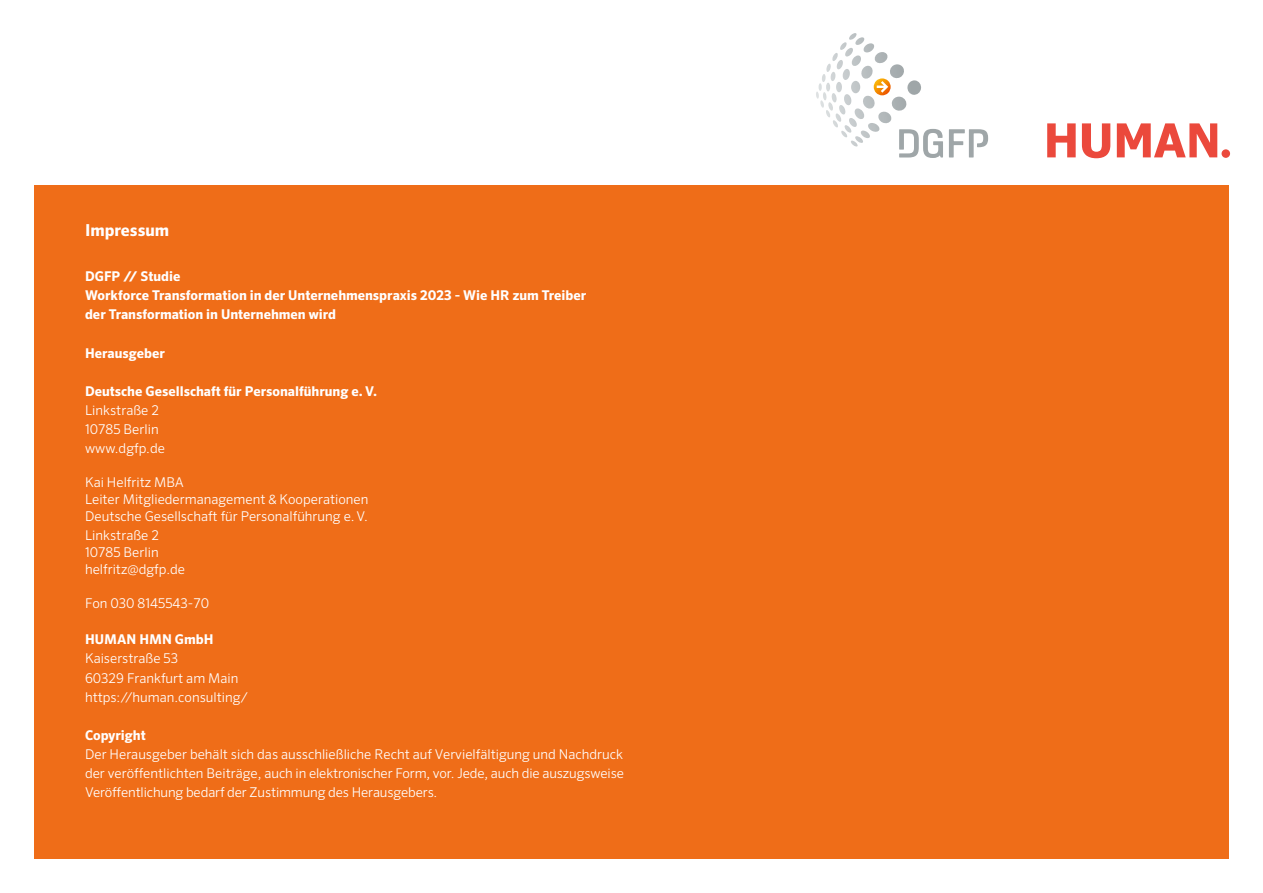
<style>
.page{position:relative;width:1263px;height:893px;background:#fff}
.page>*{position:absolute;margin:0;border:0;box-sizing:border-box;transform-origin:0 0}
.Headline_4{font:700 16.5px "Sero Pro";color:#fff}
.copy{font:300 13.5px/19.2px "Sero Pro";color:#fff}
.copy-2{font:700 13.5px/19.2px "Sero Pro";color:#fff}
</style>
<div class="page">
<div style="left:34px;top:185px;width:1195px;height:674px;background:#ef6d18"></div>
<svg style="left:816px;top:33px;width:105px;height:66px"></svg>
<svg style="left:949px;top:129px;width:39px;height:28px"></svg>
<svg style="left:899px;top:129px;width:44px;height:29px"></svg>
<div style="left:1221px;top:149px;width:9px;height:9px;background:#eb493c;border-radius:50%"></div>
<svg style="left:1047px;top:123px;width:29px;height:34px"></svg>
<svg style="left:1082px;top:123px;width:28px;height:35px"></svg>
<svg style="left:1117px;top:123px;width:100px;height:34px"></svg>
<p class="Headline_4" style="left:85px;top:220px;width:86px">Impressum</p>
<p class="copy-2" style="left:85px;top:267px;width:97px">DGFP // Studie</p>
<p class="copy-2" style="left:85px;top:286px;width:503px">Workforce Transformation in der Unternehmenspraxis 2023 - Wie HR zum Treiber der Transformation in Unternehmen wird</p>
<p class="copy-2" style="left:85px;top:343px;width:81px">Herausgeber</p>
<p class="copy-2" style="left:85px;top:382px;width:294px">Deutsche Gesellschaft für Personalführung e. V.</p>
<p class="copy" style="left:85px;top:401px;width:81px">Linkstraße 2<br>10785 Berlin www.dgfp.de</p>
<p class="copy" style="left:85px;top:473px;width:101px">Kai Helfritz MBA</p>
<p class="copy" style="left:85px;top:491px;width:285px;line-height:17px">Leiter Mitgliedermanagement &amp; Kooperationen<br>Deutsche Gesellschaft für Personalführung e.V.</p>
<p class="copy" style="left:85px;top:527px;width:102px;line-height:17px">Linkstraße 2<br>10785 Berlin helfritz@dgfp.de</p>
<p class="copy" style="left:85px;top:594px;width:126px">Fon 030 8145543-70</p>
<p class="copy-2" style="left:85px;top:630px;width:130px">HUMAN HMN GmbH</p>
<p class="copy" style="left:85px;top:649px;width:95px">Kaiserstraße 53</p>
<p class="copy" style="left:85px;top:668px;width:165px">60329 Frankfurt am Main https://human.consulting/</p>
<p class="copy-2" style="left:85px;top:726px;width:62px">Copyright</p>
<p class="copy" style="left:85px;top:744px;width:540px;text-align:justify">Der Herausgeber behält sich das ausschließliche Recht auf Vervielfältigung und Nachdruck der veröffentlichten Beiträge, auch in elektronischer Form, vor. Jede, auch die auszugsweise Veröffentlichung bedarf der Zustimmung des Herausgebers.</p>
</div>
